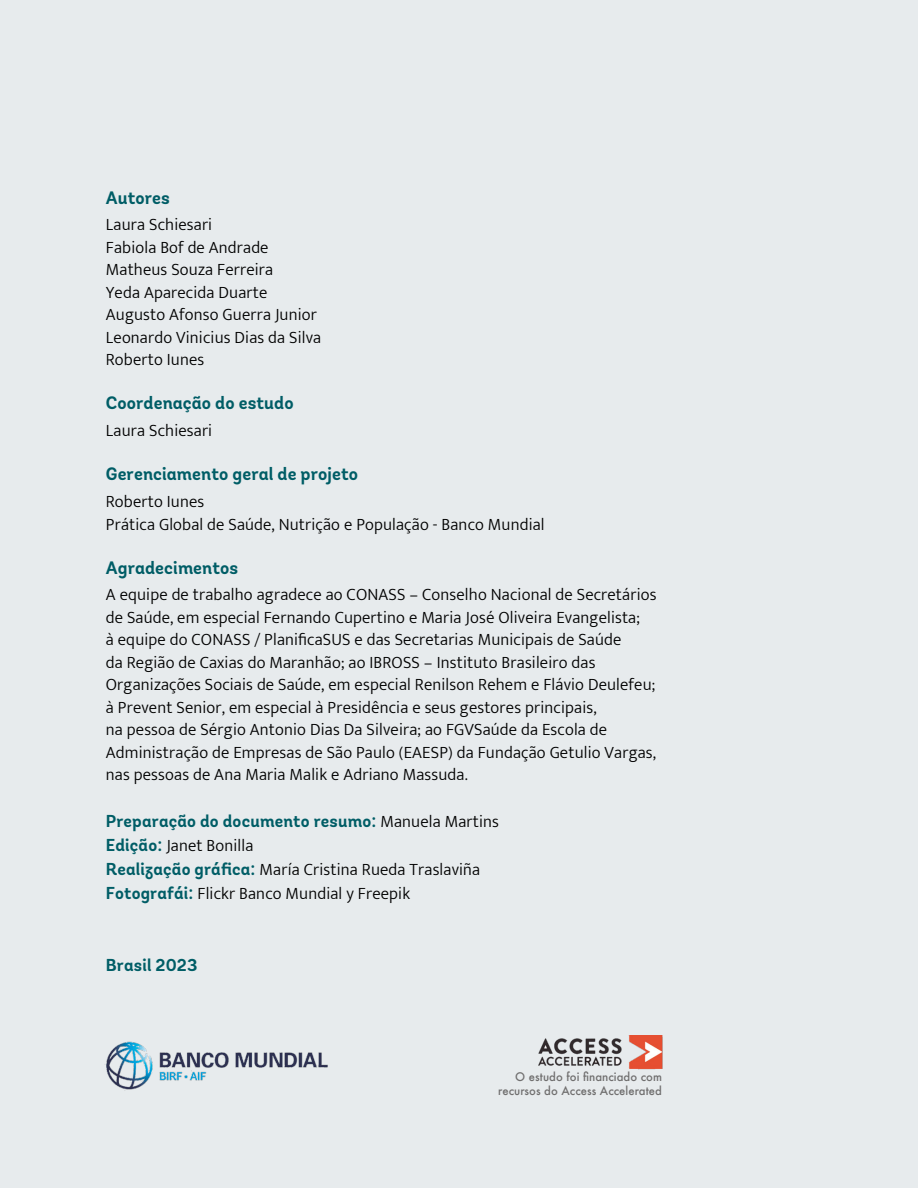
<style>
.page{position:relative;width:918px;height:1188px;background:#e7ebed}
.page>*{position:absolute;margin:0;border:0;box-sizing:border-box;transform-origin:0 0}
.t1{font:700 18px "Andes";letter-spacing:.005em;color:#005d66}
.t2{font:300 17.25px/22.5px "Mukta Mahee";letter-spacing:.01em;color:#000}
.t3{font:700 17.25px "Andes";letter-spacing:.01em;color:#005d66}
.t4{font:500 11.55px/13.8px "Futura";letter-spacing:.005em;color:#706f6f;text-align:right}
.s1{font-family:"Mukta Mahee";font-weight:300;color:#000}
.s2{font-family:"Andes";font-weight:700;color:#005d66}
</style>
<div class="page">
<img style="left:105px;top:1041px;width:223px;height:50px">
<img style="left:538px;top:1035px;width:124px;height:35px">
<p class="t1" style="left:106px;top:186px;width:66px">Autores</p>
<p class="t2" style="left:106px;top:213px;width:217px">Laura Schiesari<br>Fabiola Bof de Andrade<br>Matheus Souza Ferreira<br>Yeda Aparecida Duarte<br>Augusto Afonso Guerra Junior<br>Leonardo Vinicius Dias da Silva<br>Roberto Iunes</p>
<p class="t1" style="left:106px;top:392px;width:189px">Coordenação do estudo</p>
<p class="t2" style="left:106px;top:419px;width:108px">Laura Schiesari</p>
<p class="t1" style="left:106px;top:463px;width:254px">Gerenciamento geral de projeto</p>
<p class="t2" style="left:106px;top:490px;width:440px">Roberto Iunes<br>Prática Global de Saúde, Nutrição e População - Banco Mundial</p>
<p class="t1" style="left:106px;top:556px;width:134px">Agradecimentos</p>
<p class="t2" style="left:106px;top:583px;width:552px">A equipe de trabalho agradece ao CONASS – Conselho Nacional de Secretários de Saúde, em especial Fernando Cupertino e Maria José Oliveira Evangelista;<br>à equipe do CONASS / PlanificaSUS e das Secretarias Municipais de Saúde<br>da Região de Caxias do Maranhão; ao IBROSS – Instituto Brasileiro das Organizações Sociais de Saúde, em especial Renilson Rehem e Flávio Deulefeu; à Prevent Senior, em especial à Presidência e seus gestores principais,<br>na pessoa de Sérgio Antonio Dias Da Silveira; ao FGVSaúde da Escola de Administração de Empresas de São Paulo (EAESP) da Fundação Getulio Vargas, nas pessoas de Ana Maria Malik e Adriano Massuda.</p>
<p class="t3" style="left:106px;top:810px;width:395px">Preparação do documento resumo: <span class="s1">Manuela Martins</span></p>
<p class="t2" style="left:106px;top:833px;width:376px;line-height:24px"><span class="s2">Edição:</span> Janet Bonilla<br><span class="s2">Realização gráfica:</span> María Cristina Rueda Traslaviña<br><span class="s2">Fotografái:</span> Flickr Banco Mundial y Freepik</p>
<p class="t3" style="left:106px;top:954px;width:93px">Brasil 2023</p>
<p class="t4" style="left:498px;top:1070px;width:165px">O estudo foi financiado com recursos do Access Accelerated</p>
</div>
